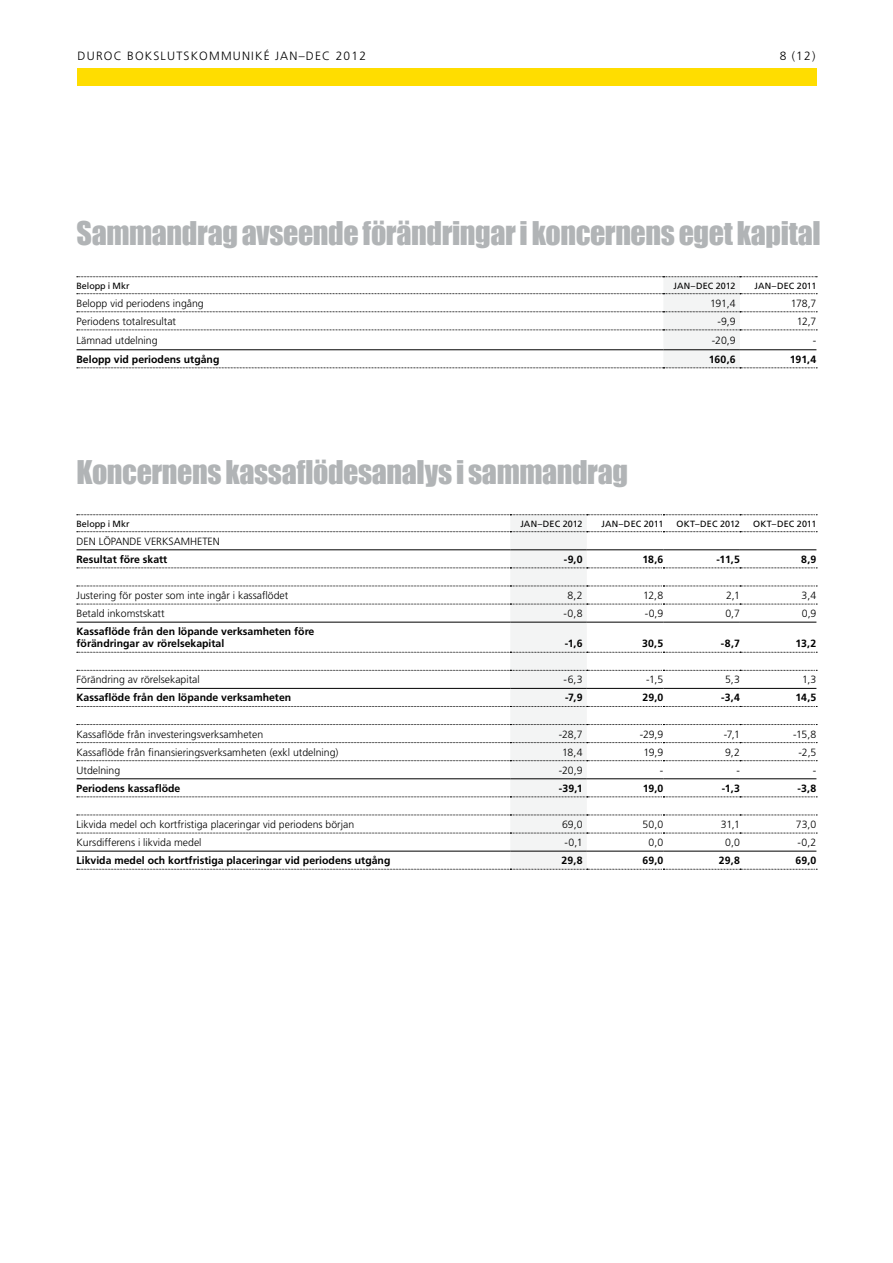
<style>
.page{position:relative;width:893px;height:1263px;background:#fff}
.page>*{position:absolute;margin:0;border:0;box-sizing:border-box;transform-origin:0 0}
.t1{font:30px "Impact";letter-spacing:-.015em;color:#b1b4b6}
.t2{font:300 12px "Frutiger LT Std";letter-spacing:.1em;color:#000}
.t3{font:300 10.5px "Frutiger LT Std";color:#000}
.t4{font:700 10.5px/12px "Frutiger LT Std";color:#000}
.t5{font:9px "Frutiger LT Std";letter-spacing:.01em;color:#000}
</style>
<div class="page">
<div style="left:77px;top:68px;width:739px;height:17px;background:#fd0"></div>
<svg style="left:77px;top:276px;width:740px;height:93px"></svg>
<svg style="left:77px;top:514px;width:740px;height:356px"></svg>
<p class="t2" style="left:78px;top:49px;width:67px">DUROc Boks</p>
<p class="t2" style="left:161px;top:49px;width:17px">lutskommunik</p>
<p class="t2" style="left:264px;top:49px;width:104px">é jan–DEC 2012</p>
<p class="t2" style="left:780px;top:49px;width:37px">8 (12)</p>
<h1 class="t1" style="left:77px;top:210px;width:746px">Sammandrag avseende förändringar i koncernens eget kapital</h1>
<p class="t5" style="left:77px;top:280px;width:55px">Belopp i Mkr</p>
<p class="t5" style="left:673px;top:280px;width:64px">JAN–DEC 2012</p>
<p class="t5" style="left:754px;top:280px;width:63px">JAN–DEC 2011</p>
<p class="t3" style="left:77px;top:297px;width:129px">Belopp vid periodens ingång</p>
<p class="t3" style="left:710px;top:297px;width:27px">191,4</p>
<p class="t3" style="left:791px;top:297px;width:27px">178,7</p>
<p class="t3" style="left:77px;top:315px;width:101px">Periodens totalresultat</p>
<p class="t3" style="left:717px;top:315px;width:20px">-9,9</p>
<p class="t3" style="left:797px;top:315px;width:21px">12,7</p>
<p class="t3" style="left:77px;top:334px;width:83px">Lämnad utdelning</p>
<p class="t3" style="left:712px;top:334px;width:25px">-20,9</p>
<p class="t3" style="left:813px;top:334px;width:5px">-</p>
<p class="t4" style="left:77px;top:353px;width:144px">Belopp vid periodens utgång</p>
<p class="t4" style="left:709px;top:353px;width:28px">160,6</p>
<p class="t4" style="left:790px;top:353px;width:28px">191,4</p>
<h1 class="t1" style="left:77px;top:449px;width:553px">Koncernens kassaflödesanalys i sammandrag</h1>
<p class="t5" style="left:77px;top:518px;width:55px">Belopp i Mkr</p>
<p class="t5" style="left:520px;top:518px;width:64px">JAN–DEC 2012</p>
<p class="t5" style="left:601px;top:518px;width:63px">JAN–DEC 2011</p>
<p class="t5" style="left:676px;top:518px;width:65px">OKT–DEC 2012</p>
<p class="t5" style="left:753px;top:518px;width:65px">OKT–DEC 2011</p>
<p class="t3" style="left:77px;top:535px;width:35px">Den löpande</p>
<p class="t3" style="left:145px;top:535px;width:8px">verksamheten</p>
<p class="t4" style="left:77px;top:553px;width:92px">Resultat före skatt</p>
<p class="t4" style="left:564px;top:553px;width:20px">-9,0</p>
<p class="t4" style="left:642px;top:553px;width:22px">18,6</p>
<p class="t4" style="left:716px;top:553px;width:25px">-11,5</p>
<p class="t4" style="left:801px;top:553px;width:17px">8,9</p>
<p class="t3" style="left:77px;top:589px;width:213px">Justering för poster som inte ingår i kassaflödet</p>
<p class="t3" style="left:567px;top:589px;width:17px">8,2</p>
<p class="t3" style="left:643px;top:589px;width:22px">12,8</p>
<p class="t3" style="left:726px;top:589px;width:15px">2,1</p>
<p class="t3" style="left:802px;top:589px;width:16px">3,4</p>
<p class="t3" style="left:77px;top:607px;width:90px">Betald inkomstskatt</p>
<p class="t3" style="left:564px;top:607px;width:20px">-0,8</p>
<p class="t3" style="left:645px;top:607px;width:20px">-0,9</p>
<p class="t3" style="left:725px;top:607px;width:16px">0,7</p>
<p class="t3" style="left:802px;top:607px;width:16px">0,9</p>
<p class="t4" style="left:77px;top:625px;width:239px">Kassaflöde från den löpande verksamheten före förändringar av rörelsekapital</p>
<p class="t4" style="left:565px;top:637px;width:19px">-1,6</p>
<p class="t4" style="left:642px;top:637px;width:23px">30,5</p>
<p class="t4" style="left:721px;top:637px;width:20px">-8,7</p>
<p class="t4" style="left:795px;top:637px;width:22px">13,2</p>
<p class="t3" style="left:77px;top:674px;width:125px">Förändring av rörelsekapital</p>
<p class="t3" style="left:564px;top:674px;width:20px">-6,3</p>
<p class="t3" style="left:646px;top:674px;width:19px">-1,5</p>
<p class="t3" style="left:725px;top:674px;width:16px">5,3</p>
<p class="t3" style="left:802px;top:674px;width:16px">1,3</p>
<p class="t4" style="left:77px;top:692px;width:216px">Kassaflöde från den löpande verksamheten</p>
<p class="t4" style="left:565px;top:692px;width:19px">-7,9</p>
<p class="t4" style="left:642px;top:692px;width:22px">29,0</p>
<p class="t4" style="left:721px;top:692px;width:20px">-3,4</p>
<p class="t4" style="left:795px;top:692px;width:22px">14,5</p>
<p class="t3" style="left:77px;top:728px;width:188px">Kassaflöde från investeringsverksamheten</p>
<p class="t3" style="left:559px;top:728px;width:25px">-28,7</p>
<p class="t3" style="left:640px;top:728px;width:25px">-29,9</p>
<p class="t3" style="left:724px;top:728px;width:18px">-7,1</p>
<p class="t3" style="left:793px;top:728px;width:25px">-15,8</p>
<p class="t3" style="left:77px;top:746px;width:263px">Kassaflöde från finansieringsverksamheten (exkl utdelning)</p>
<p class="t3" style="left:562px;top:746px;width:22px">18,4</p>
<p class="t3" style="left:643px;top:746px;width:21px">19,9</p>
<p class="t3" style="left:725px;top:746px;width:16px">9,2</p>
<p class="t3" style="left:799px;top:746px;width:19px">-2,5</p>
<p class="t3" style="left:77px;top:764px;width:45px">Utdelning</p>
<p class="t3" style="left:559px;top:764px;width:25px">-20,9</p>
<p class="t3" style="left:660px;top:764px;width:5px">-</p>
<p class="t3" style="left:736px;top:764px;width:5px">-</p>
<p class="t3" style="left:813px;top:764px;width:5px">-</p>
<p class="t4" style="left:77px;top:782px;width:105px">Periodens kassaflöde</p>
<p class="t4" style="left:559px;top:782px;width:25px">-39,1</p>
<p class="t4" style="left:643px;top:782px;width:22px">19,0</p>
<p class="t4" style="left:722px;top:782px;width:20px">-1,3</p>
<p class="t4" style="left:798px;top:782px;width:20px">-3,8</p>
<p class="t3" style="left:77px;top:818px;width:279px">Likvida medel och kortfristiga placeringar vid periodens början</p>
<p class="t3" style="left:562px;top:818px;width:22px">69,0</p>
<p class="t3" style="left:643px;top:818px;width:22px">50,0</p>
<p class="t3" style="left:721px;top:818px;width:21px">31,1</p>
<p class="t3" style="left:796px;top:818px;width:22px">73,0</p>
<p class="t3" style="left:77px;top:836px;width:127px">Kursdifferens i likvida medel</p>
<p class="t3" style="left:564px;top:836px;width:20px">-0,1</p>
<p class="t3" style="left:649px;top:836px;width:16px">0,0</p>
<p class="t3" style="left:725px;top:836px;width:16px">0,0</p>
<p class="t3" style="left:797px;top:836px;width:20px">-0,2</p>
<p class="t4" style="left:77px;top:854px;width:315px">Likvida medel och kortfristiga placeringar vid periodens utgång</p>
<p class="t4" style="left:561px;top:854px;width:23px">29,8</p>
<p class="t4" style="left:642px;top:854px;width:22px">69,0</p>
<p class="t4" style="left:719px;top:854px;width:23px">29,8</p>
<p class="t4" style="left:795px;top:854px;width:22px">69,0</p>
</div>
